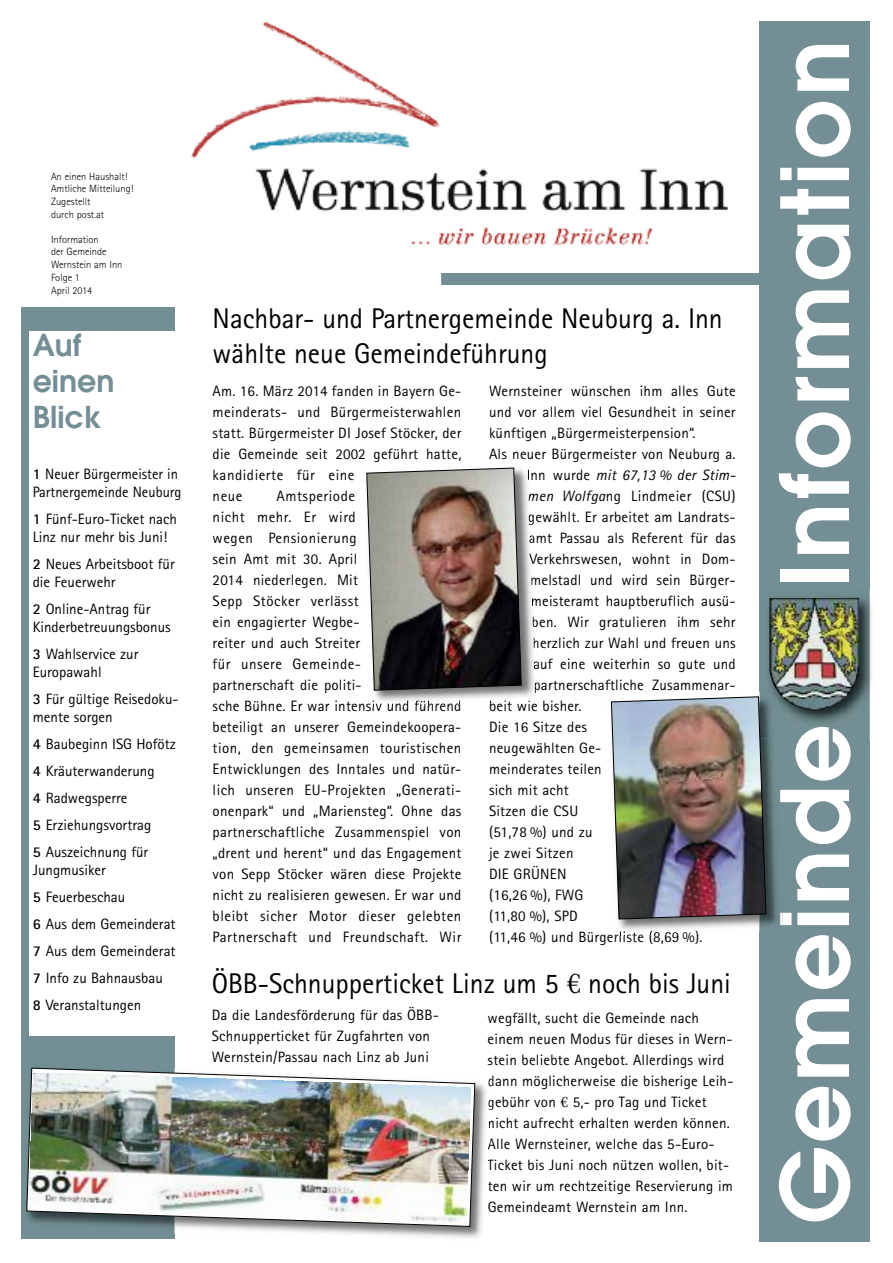
<style>
.page{position:relative;width:893px;height:1263px;background:#fff}
.page>*{position:absolute;margin:0;border:0;box-sizing:border-box;transform-origin:0 0}
.t1{font:600 93px "Avant Garde";letter-spacing:.04em;color:#fff}
.t2{font:600 30px/36px "Avant Garde";color:#738e94}
.t3{font:28.5px "Rotis Sans Serif";color:#000}
.t4{font:15px/21px "Rotis Sans Serif";letter-spacing:.015em;color:#000}
.t5{font:italic 15px "Rotis Sans Serif";letter-spacing:.015em;color:#000}
.t6{font:300 10.5px/12.6px "Rotis Sans Serif";color:#000}
.s1{font-style:normal}
.s2{font-style:italic}
.s3{font-family:"Adobe Caslon Pro"}
.s4{font-weight:700}
</style>
<div class="page">
<img style="left:191px;top:22px;width:537px;height:223px">
<div style="left:441px;top:273px;width:341px;height:12px;background:#738e94"></div>
<div style="left:759px;top:21px;width:111px;height:1221px;background:#738e94"></div>
<img style="left:778px;top:590px;width:94px;height:148px">
<img style="left:759px;top:609px;width:13px;height:129px">
<img style="left:797px;top:727px;width:51px;height:11px">
<img style="left:769px;top:598px;width:89px;height:112px">
<div style="left:21px;top:307px;width:153px;height:931px;background:#738e94"></div>
<div style="left:30px;top:331px;width:160px;height:704px;background:#fff"></div>
<img style="left:370px;top:467px;width:168px;height:241px">
<svg style="left:528px;top:469px;width:3px;height:11px"></svg>
<svg style="left:528px;top:492px;width:4px;height:12px"></svg>
<svg style="left:529px;top:513px;width:3px;height:12px"></svg>
<svg style="left:529px;top:534px;width:4px;height:9px"></svg>
<svg style="left:529px;top:553px;width:5px;height:13px"></svg>
<svg style="left:531px;top:576px;width:3px;height:9px"></svg>
<svg style="left:532px;top:597px;width:3px;height:12px"></svg>
<img style="left:533px;top:616px;width:3px;height:14px">
<svg style="left:533px;top:637px;width:4px;height:11px"></svg>
<svg style="left:534px;top:660px;width:3px;height:9px"></svg>
<svg style="left:535px;top:681px;width:3px;height:12px"></svg>
<img style="left:490px;top:700px;width:42px;height:3px">
<img style="left:366px;top:468px;width:156px;height:223px">
<img style="left:618px;top:919px;width:141px;height:17px">
<img style="left:759px;top:738px;width:19px;height:193px">
<img style="left:780px;top:912px;width:3px;height:14px">
<img style="left:615px;top:930px;width:22px;height:6px">
<svg style="left:672px;top:932px;width:6px;height:2px"></svg>
<img style="left:683px;top:930px;width:17px;height:4px">
<img style="left:611px;top:696px;width:155px;height:223px">
<img style="left:174px;top:1082px;width:317px;height:157px">
<svg style="left:488px;top:1079px;width:4px;height:9px"></svg>
<svg style="left:488px;top:1097px;width:4px;height:13px"></svg>
<svg style="left:489px;top:1118px;width:2px;height:10px"></svg>
<svg style="left:488px;top:1139px;width:2px;height:12px"></svg>
<img style="left:26px;top:1068px;width:449px;height:159px">
<p class="t6" style="left:51px;top:171px;width:84px">An einen Haushalt!<br>Amtliche Mitteilung!<br>Zugestellt<br>durch post.at</p>
<p class="t6" style="left:51px;top:234px;width:73px">Information<br>der Gemeinde<br>Wernstein am Inn<br>Folge 1</p>
<p class="t6" style="left:51px;top:285px;width:43px">April 2014</p>
<h3 class="t3" style="left:213px;top:309px;width:512px">Nachbar- und Partnergemeinde Neuburg a. Inn</h3>
<h2 class="t2" style="left:33px;top:330px;width:50px">Auf</h2>
<h3 class="t3" style="left:213px;top:343px;width:337px">wählte neue Gemeindeführung</h3>
<h2 class="t2" style="left:33px;top:366px;width:83px">einen<br>Blick</h2>
<p class="t4" style="left:213px;top:382px;width:250px">Am. 16. März 2014 fanden in Bayern Ge&shy;meinderats- und Bürgermeisterwahlen statt. Bürgermeister DI Josef Stöcker, der die Gemeinde seit 2002 geführt hatte, kandidierte für eine<br>neue</p>
<p class="t4" style="left:489px;top:382px;width:248px">Wernsteiner wünschen ihm alles Gute</p>
<p class="t4" style="left:489px;top:403px;width:248px">und vor allem viel Gesundheit in seiner</p>
<p class="t4" style="left:489px;top:424px;width:208px">künftigen „Bürgermeisterpension“.</p>
<p class="t4" style="left:489px;top:445px;width:248px">Als neuer Bürgermeister von Neuburg a.</p>
<p class="t5" style="left:526px;top:469px;width:208px"><span class="s1">Inn wurde</span> mit 67,13 % der Stim-</p>
<p class="t4" style="left:527px;top:487px;width:210px"><span class="s2">men Wolfga</span>ng Lindmeier (CSU)</p>
<p class="t4" style="left:528px;top:508px;width:209px">gewählt. Er arbeitet am Landrats-</p>
<p class="t4" style="left:529px;top:529px;width:209px">amt Passau als Referent für das</p>
<p class="t4" style="left:529px;top:550px;width:208px">Verkehrswesen, wohnt in Dom-</p>
<p class="t4" style="left:530px;top:571px;width:207px">melstadl und wird sein Bürger-</p>
<p class="t4" style="left:531px;top:592px;width:206px">meisteramt hauptberuflich ausü-</p>
<p class="t4" style="left:532px;top:613px;width:206px">ben. Wir gratulieren ihm sehr</p>
<p class="t4" style="left:532px;top:634px;width:205px">herzlich zur Wahl und freuen uns</p>
<p class="t4" style="left:533px;top:655px;width:204px">auf eine weiterhin so gute und</p>
<p class="t4" style="left:533px;top:676px;width:204px">partnerschaftliche Zusammenar-</p>
<p class="t4" style="left:489px;top:697px;width:94px">beit wie bisher.</p>
<p class="t4" style="left:489px;top:718px;width:100px">Die 16 Sitze des</p>
<p class="t4" style="left:489px;top:739px;width:114px">neugewählten Ge-</p>
<p class="t4" style="left:489px;top:760px;width:114px">meinderates teilen</p>
<p class="t4" style="left:489px;top:781px;width:81px">sich mit acht</p>
<p class="t4" style="left:489px;top:802px;width:91px">Sitzen die CSU</p>
<p class="t4" style="left:489px;top:823px;width:105px">(51,78 %) und zu</p>
<p class="t4" style="left:489px;top:844px;width:86px">je zwei Sitzen</p>
<p class="t4" style="left:489px;top:865px;width:79px">DIE GRÜNEN</p>
<p class="t4" style="left:489px;top:886px;width:96px">(16,26 %), FWG</p>
<p class="t4" style="left:489px;top:907px;width:90px">(11,80 %), SPD</p>
<p class="t4" style="left:489px;top:928px;width:215px">(11,46 %) und Bürgerliste (8,69 %).</p>
<h3 class="t3" style="left:212px;top:973px;width:521px">ÖBB-Schnupperticket Linz um 5 <span class="s3">€</span> noch bis Juni</h3>
<p class="t4" style="left:212px;top:1006px;width:229px">Da die Landesförderung für das ÖBB-<br>Schnupperticket für Zugfahrten von<br>Wernstein/Passau nach Linz ab Juni</p>
<p class="t4" style="left:488px;top:1009px;width:247px">wegfällt, sucht die Gemeinde nach einem neuen Modus für dieses in Wern&shy;stein beliebte Angebot. Allerdings wird dann möglicherweise die bisherige Leih&shy;gebühr von <span class="s3">€</span> 5,- pro Tag und Ticket nicht aufrecht erhalten werden können.<br>Alle Wernsteiner, welche das 5-Euro-Ticket bis Juni noch nützen wollen, bit&shy;ten wir um rechtzeitige Reservierung im Gemeindeamt Wernstein am Inn.</p>
<p class="t4" style="left:33px;top:467px;width:150px;line-height:18px"><span class="s4">1</span> Neuer Bürgermeister in<br>Partnergemeinde Neuburg</p>
<p class="t4" style="left:33px;top:512px;width:146px;line-height:18px"><span class="s4">1</span> Fünf-Euro-Ticket nach<br>Linz nur mehr bis Juni!</p>
<p class="t4" style="left:33px;top:557px;width:143px;line-height:18px"><span class="s4">2</span> Neues Arbeitsboot für die Feuerwehr</p>
<p class="t4" style="left:33px;top:602px;width:139px;line-height:18px"><span class="s4">2</span> Online-Antrag für<br>Kinderbetreuungsbonus</p>
<p class="t4" style="left:33px;top:647px;width:107px;line-height:18px"><span class="s4">3</span> Wahlservice zur<br>Europawahl</p>
<p class="t4" style="left:33px;top:692px;width:147px;line-height:18px"><span class="s4">3</span> Für gültige Reisedoku&shy;mente sorgen</p>
<p class="t4" style="left:33px;top:732px;width:145px;line-height:27px"><span class="s4">4</span> Baubeginn ISG Hofötz<br><span class="s4">4</span> Kräuterwanderung<br><span class="s4">4</span> Radwegsperre<br><span class="s4">5</span> Erziehungsvortrag<br><span class="s4">5</span> Auszeichnung für</p>
<p class="t4" style="left:33px;top:858px;width:144px;line-height:27px">Jungmusiker<br><span class="s4">5</span> Feuerbeschau<br><span class="s4">6</span> Aus dem Gemeinderat<br><span class="s4">7</span> Aus dem Gemeinderat<br><span class="s4">7</span> Info zu Bahnausbau<br><span class="s4">8</span> Veranstaltungen</p>
<p class="t4" style="left:213px;top:487px;width:250px;text-indent:64px">Amtsperiode<br>nicht mehr. Er wird<br>wegen Pensionierung<br>sein Amt mit 30. April<br>2014 niederlegen. Mit<br>Sepp Stöcker verlässt<br>ein engagierter Wegbe-<br>reiter und auch Streiter<br>für unsere Gemeinde-<br>partnerschaft die politi-<br>sche Bühne. Er war intensiv und führend beteiligt an unserer Gemeindekoopera&shy;tion, den gemeinsamen touristischen<br>Entwicklungen des Inntales und natür&shy;lich unseren EU-Projekten „Generati&shy;onenpark“ und „Mariensteg“. Ohne das partnerschaftliche Zusammenspiel von „drent und herent“ und das Engagement von Sepp Stöcker wären diese Projekte nicht zu realisieren gewesen. Er war und bleibt sicher Motor dieser gelebten<br>Partnerschaft und Freundschaft. Wir</p>
<h1 class="t1" style="left:780px;top:589px;width:550px;rotate:-90deg">Information</h1>
<h1 class="t1" style="left:780px;top:1224px;width:501px;rotate:-90deg">Gemeinde</h1>
</div>
